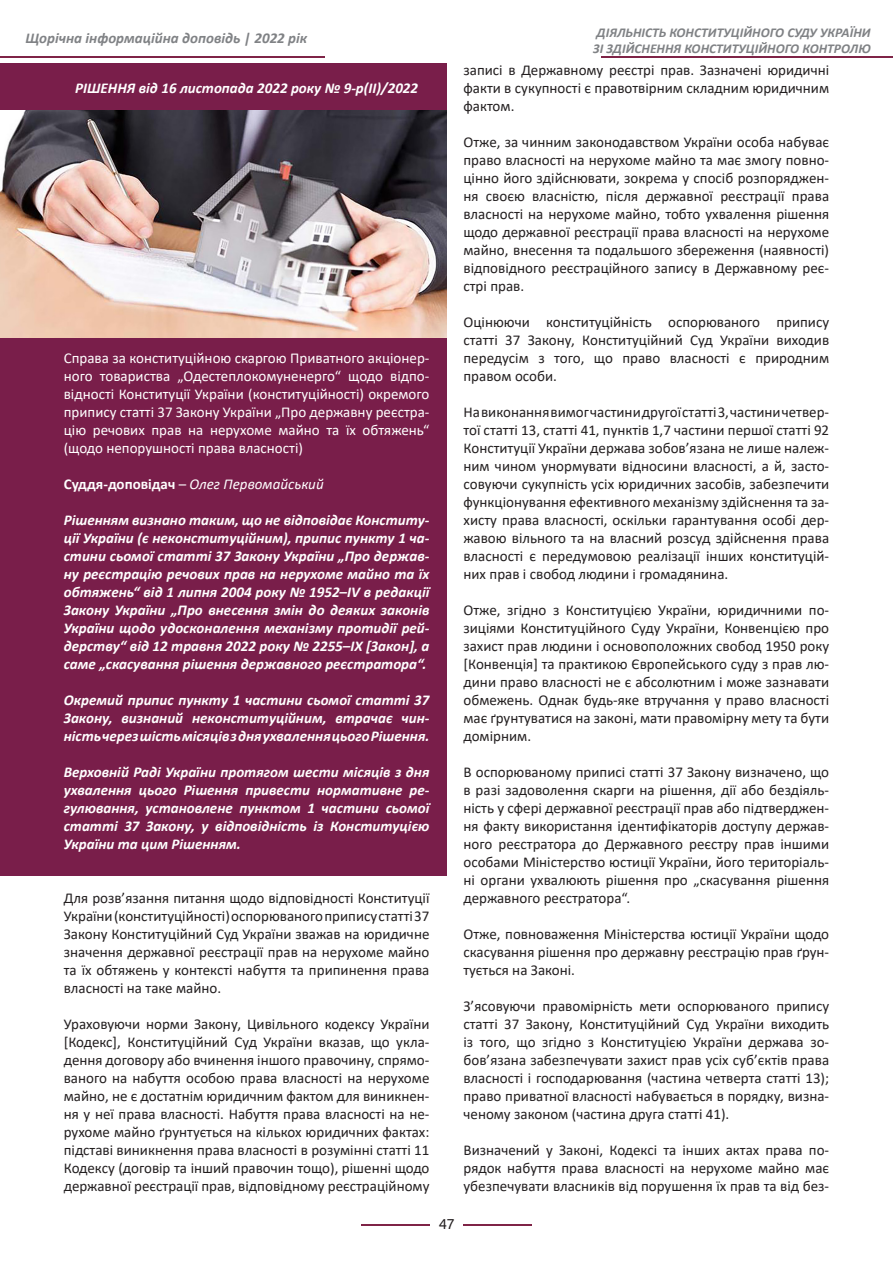
<style>
.page{position:relative;width:893px;height:1263px;background:#fff}
.page>*{position:absolute;margin:0;border:0;box-sizing:border-box;transform-origin:0 0}
.t1{font:15px/18px "Calibri";color:#231f20;text-align:justify}
.t2{font:italic 700 15px/18px "Calibri";color:#fff;text-align:justify}
.t3{font:15px/18px "Calibri";color:#fff;text-align:justify}
.t4{font:italic 700 15px "Calibri";color:#808285}
.t5{font:italic 15px "Calibri";color:#fff}
.t6{font:15px "Acumin Variable Concept";color:#231f20}
.t7{font:italic 700 13.5px "Calibri";color:#808285}
.s1{font-weight:700;font-style:normal}
.s2{font-style:normal}
</style>
<div class="page">
<img style="left:0;top:56px;width:324px;height:1px">
<img style="left:361px;top:1225px;width:68px;height:1px">
<img style="left:463px;top:1225px;width:68px;height:1px">
<img style="left:601px;top:56px;width:292px;height:1px">
<div style="left:0;top:64px;width:446px;height:812px;background:#791e4a"></div>
<img style="left:0;top:111px;width:446px;height:227px">
<p class="t4" style="left:26px;top:27px;width:283px">Щорічна інформаційна доповідь | 2022 рік</p>
<p class="t2" style="left:75px;top:79px;width:344px">РІШЕННЯ від 16 листопада 2022 року № 9-р(ІІ)/2022</p>
<p class="t3" style="left:64px;top:349px;width:367px">Справа за конституційною скаргою Приватного акціонер&shy;ного товариства „Одестеплокомуненерго“ щодо відпо&shy;відності Конституції України (конституційності) окремого припису статті 37 Закону України „Про державну реєстра&shy;цію речових прав на нерухоме майно та їх обтяжень“ (щодо непорушності права власності)</p>
<p class="t5" style="left:64px;top:474px;width:261px"><span class="s1">Суддя-доповідач</span> <span class="s2">–</span> Олег Первомайський</p>
<p class="t2" style="left:64px;top:511px;width:367px">Рішенням визнано таким, що не відповідає Конститу&shy;ції України (є неконституційним), припис пункту 1 ча&shy;стини сьомої статті 37 Закону України „Про держав&shy;ну реєстрацію речових прав на нерухоме майно та їх обтяжень“ від 1 липня 2004 року № 1952–IV в редакції Закону України „Про внесення змін до деяких законів України щодо удосконалення механізму протидії рей&shy;дерству“ від 12 травня 2022 року № 2255–ІХ [Закон], а саме „скасування рішення державного реєстратора“.</p>
<p class="t2" style="left:64px;top:691px;width:367px">Окремий припис пункту 1 частини сьомої статті 37</p>
<p class="t2" style="left:64px;top:709px;width:367px">Закону, визнаний неконституційним, втрачає чин&shy;ність через шість місяців з дня ухвалення цього Рішення.</p>
<p class="t2" style="left:64px;top:763px;width:367px">Верховній Раді України протягом шести місяців з дня ухвалення цього Рішення привести нормативне ре&shy;гулювання, установлене пунктом 1 частини сьомої статті 37 Закону, у відповідність із Конституцією України та цим Рішенням.</p>
<p class="t1" style="left:64px;top:889px;width:367px">Для розв’язання питання щодо відповідності Конституції<br>України (конституційності) оспорюваного припису статті 37</p>
<p class="t1" style="left:64px;top:925px;width:367px">Закону Конституційний Суд України зважав на юридичне значення державної реєстрації прав на нерухоме майно та їх обтяжень у контексті набуття та припинення права власності на таке майно.</p>
<p class="t1" style="left:64px;top:1015px;width:367px">Ураховуючи норми Закону, Цивільного кодексу України [Кодекс], Конституційний Суд України вказав, що укла&shy;дення договору або вчинення іншого правочину, спрямо&shy;ваного на набуття особою права власності на нерухоме майно, не є достатнім юридичним фактом для виникнен&shy;ня у неї права власності. Набуття права власності на не&shy;рухоме майно ґрунтується на кількох юридичних фактах: підставі виникнення права власності в розумінні статті 11<br>Кодексу (договір та інший правочин тощо), рішенні щодо державної реєстрації прав, відповідному реєстраційному</p>
<p class="t7" style="left:597px;top:23px;width:275px">ДІЯЛЬНІСТЬ КОНСТИТУЦІЙНОГО СУДУ УКРАЇНИ</p>
<p class="t7" style="left:593px;top:39px;width:279px">ЗІ ЗДІЙСНЕННЯ КОНСТИТУЦІЙНОГО КОНТРОЛЮ</p>
<p class="t1" style="left:463px;top:61px;width:367px">записі в Державному реєстрі прав. Зазначені юридичні факти в сукупності є правотвірним складним юридичним фактом.</p>
<p class="t1" style="left:463px;top:133px;width:367px">Отже, за чинним законодавством України особа набуває право власності на нерухоме майно та має змогу повно&shy;цінно його здійснювати, зокрема у спосіб розпоряджен&shy;ня своєю власністю, після державної реєстрації права власності на нерухоме майно, тобто ухвалення рішення щодо державної реєстрації права власності на нерухоме майно, внесення та подальшого збереження (наявності) відповідного реєстраційного запису в Державному реє&shy;стрі прав.</p>
<p class="t1" style="left:463px;top:313px;width:367px">Оцінюючи конституційність оспорюваного припису</p>
<p class="t1" style="left:463px;top:331px;width:367px">статті 37 Закону, Конституційний Суд України виходив</p>
<p class="t1" style="left:463px;top:349px;width:367px">передусім з того, що право власності є природним</p>
<p class="t1" style="left:463px;top:367px;width:95px">правом особи.</p>
<p class="t1" style="left:463px;top:403px;width:367px">На виконання вимог частини другої статті 3, частини четвер&shy;тої статті 13, статті 41, пунктів 1,7 частини першої статті 92</p>
<p class="t1" style="left:463px;top:439px;width:367px">Конституції України держава зобов’язана не лише належ&shy;ним чином унормувати відносини власності, а й, засто&shy;совуючи сукупність усіх юридичних засобів, забезпечити функціонування ефективного механізму здійснення та за&shy;хисту права власності, оскільки гарантування особі дер&shy;жавою вільного та на власний розсуд здійснення права власності є передумовою реалізації інших конституцій&shy;них прав і свобод людини і громадянина.</p>
<p class="t1" style="left:463px;top:601px;width:367px">Отже, згідно з Конституцією України, юридичними по&shy;зиціями Конституційного Суду України, Конвенцією про захист прав людини і основоположних свобод 1950 року [Конвенція] та практикою Європейського суду з прав лю&shy;дини право власності не є абсолютним і може зазнавати обмежень. Однак будь-яке втручання у право власності має ґрунтуватися на законі, мати правомірну мету та бути домірним.</p>
<p class="t1" style="left:463px;top:763px;width:367px">В оспорюваному приписі статті 37 Закону визначено, що в разі задоволення скарги на рішення, дії або бездіяль&shy;ність у сфері державної реєстрації прав або підтверджен&shy;ня факту використання ідентифікаторів доступу держав&shy;ного реєстратора до Державного реєстру прав іншими особами Міністерство юстиції України, його територіаль&shy;ні органи ухвалюють рішення про „скасування рішення державного реєстратора“.</p>
<p class="t1" style="left:463px;top:925px;width:367px">Отже, повноваження Міністерства юстиції України щодо скасування рішення про державну реєстрацію прав ґрун&shy;тується на Законі.</p>
<p class="t1" style="left:463px;top:997px;width:367px">З’ясовуючи правомірність мети оспорюваного припису статті 37 Закону, Конституційний Суд України виходить із того, що згідно з Конституцією України держава зо&shy;бов’язана забезпечувати захист прав усіх суб’єктів права власності і господарювання (частина четверта статті 13); право приватної власності набувається в порядку, визна&shy;ченому законом (частина друга статті 41).</p>
<p class="t1" style="left:463px;top:1141px;width:367px">Визначений у Законі, Кодексі та інших актах права по&shy;рядок набуття права власності на нерухоме майно має убезпечувати власників від порушення їх прав та від без-</p>
<p class="t6" style="left:439px;top:1214px;width:17px">47</p>
</div>
